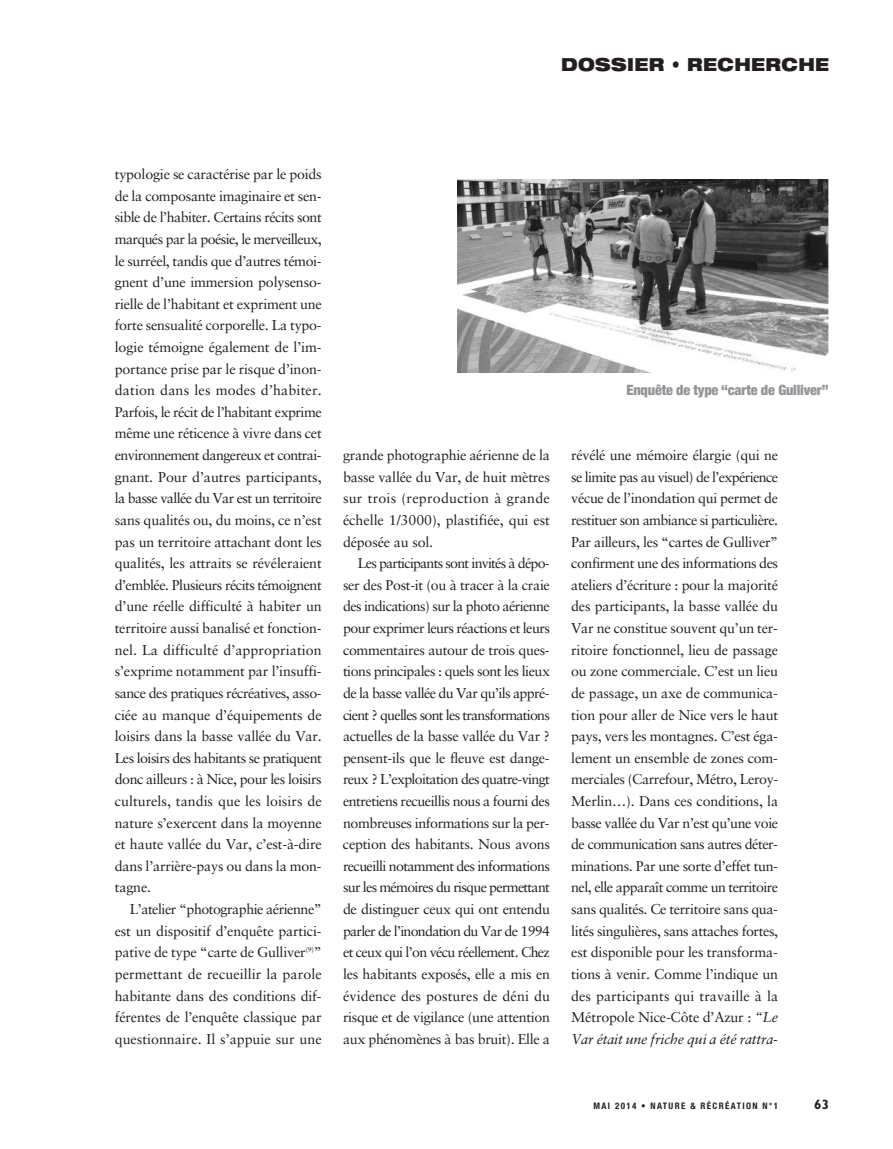
<style>
.page{position:relative;width:893px;height:1149px;background:#fff}
.page>*{position:absolute;margin:0;border:0;box-sizing:border-box;transform-origin:0 0}
.t1{font:900 expanded 18px "Helvetica Neue";letter-spacing:.025em;color:#231f20;scale:.9 1}
.t2{font:14.25px/21.6px "Sabon LT Std";letter-spacing:-.01em;color:#231f20;text-align:justify}
.t3{font:900 condensed 14.25px "Helvetica Neue";letter-spacing:-.01em;color:#939598}
.t4{font:700 13.5px "Gill Sans Std";color:#231f20}
.t5{font:700 condensed 9px "Helvetica Neue";letter-spacing:.15em;color:#231f20}
.s1{font-style:italic}
</style>
<div class="page">
<img style="left:457px;top:179px;width:372px;height:194px">
<p class="t1" style="left:561px;top:58px;width:299px">DOSSIER • RECHERCHE</p>
<p class="t2" style="left:115px;top:164px;width:208px">typologie se caractérise par le poids de la composante imaginaire et sen&shy;sible de l’habiter. Certains récits sont marqués par la poésie, le merveilleux, le surréel, tandis que d’autres témoi&shy;gnent d’une immersion polysenso&shy;rielle de l’habitant et expriment une forte sensualité corporelle. La typo&shy;logie témoigne également de l’im&shy;portance prise par le risque d’inon&shy;dation dans les modes d’habiter.<br>Parfois, le récit de l’habitant exprime même une réticence à vivre dans cet environnement dangereux et contrai&shy;gnant. Pour d’autres participants, la basse vallée du Var est un territoire sans qualités ou, du moins, ce n’est pas un territoire attachant dont les qualités, les attraits se révéleraient d’emblée. Plusieurs récits témoignent d’une réelle difficulté à habiter un territoire aussi banalisé et fonction&shy;nel. La difficulté d’appropriation s’exprime notamment par l’insuffi&shy;sance des pratiques récréatives, asso&shy;ciée au manque d’équipements de loisirs dans la basse vallée du Var.<br>Les loisirs des habitants se pratiquent donc ailleurs : à Nice, pour les loisirs culturels, tandis que les loisirs de nature s’exercent dans la moyenne et haute vallée du Var, c’est-à-dire dans l’arrière-pays ou dans la mon&shy;tagne.</p>
<p class="t2" style="left:115px;top:899px;width:208px;text-indent:15px">L’atelier “photographie aérienne” est un dispositif d’enquête partici&shy;pative de type “carte de Gulliver<sup>(9)</sup>” permettant de recueillir la parole habitante dans des conditions dif&shy;férentes de l’enquête classique par questionnaire. Il s’appuie sur une</p>
<p class="t2" style="left:343px;top:445px;width:208px">grande photographie aérienne de la basse vallée du Var, de huit mètres sur trois (reproduction à grande échelle 1/3000), plastifiée, qui est déposée au sol.</p>
<p class="t2" style="left:343px;top:553px;width:208px;text-indent:15px">Les participants sont invités à dépo&shy;ser des Post-it (ou à tracer à la craie des indications) sur la photo aérienne pour exprimer leurs réactions et leurs commentaires autour de trois ques&shy;tions principales : quels sont les lieux de la basse vallée du Var qu’ils appré&shy;cient ? quelles sont les transformations actuelles de la basse vallée du Var ? pensent-ils que le fleuve est dange&shy;reux ? L’exploitation des quatre-vingt entretiens recueillis nous a fourni des nombreuses informations sur la per&shy;ception des habitants. Nous avons recueilli notamment des informations sur les mémoires du risque permettant de distinguer ceux qui ont entendu parler de l’inondation du Var de 1994 et ceux qui l’on vécu réellement. Chez les habitants exposés, elle a mis en évidence des postures de déni du risque et de vigilance (une attention aux phénomènes à bas bruit). Elle a</p>
<p class="t3" style="left:626px;top:385px;width:204px">Enquête de type “carte de Gulliver”</p>
<p class="t2" style="left:571px;top:445px;width:208px">révélé une mémoire élargie (qui ne se limite pas au visuel) de l’expérience vécue de l’inondation qui permet de restituer son ambiance si particulière.<br>Par ailleurs, les “cartes de Gulliver” confirment une des informations des ateliers d’écriture : pour la majorité des participants, la basse vallée du Var ne constitue souvent qu’un ter&shy;ritoire fonctionnel, lieu de passage ou zone commerciale. C’est un lieu de passage, un axe de communica&shy;tion pour aller de Nice vers le haut pays, vers les montagnes. C’est éga&shy;lement un ensemble de zones com&shy;merciales (Carrefour, Métro, Leroy-Merlin…). Dans ces conditions, la basse vallée du Var n’est qu’une voie de communication sans autres déter&shy;minations. Par une sorte d’effet tun&shy;nel, elle apparaît comme un territoire sans qualités. Ce territoire sans qua&shy;lités singulières, sans attaches fortes, est disponible pour les transforma&shy;tions à venir. Comme l’indique un des participants qui travaille à la Métropole Nice-Côte d’Azur : <span class="s1">“Le Var était une friche qui a été rattra-</span></p>
<p class="t5" style="left:593px;top:1097px;width:186px">MAI 2014 • NATURE &amp; RÉCRÉATION N°1</p>
<p class="t4" style="left:814px;top:1098px;width:16px">63</p>
</div>
